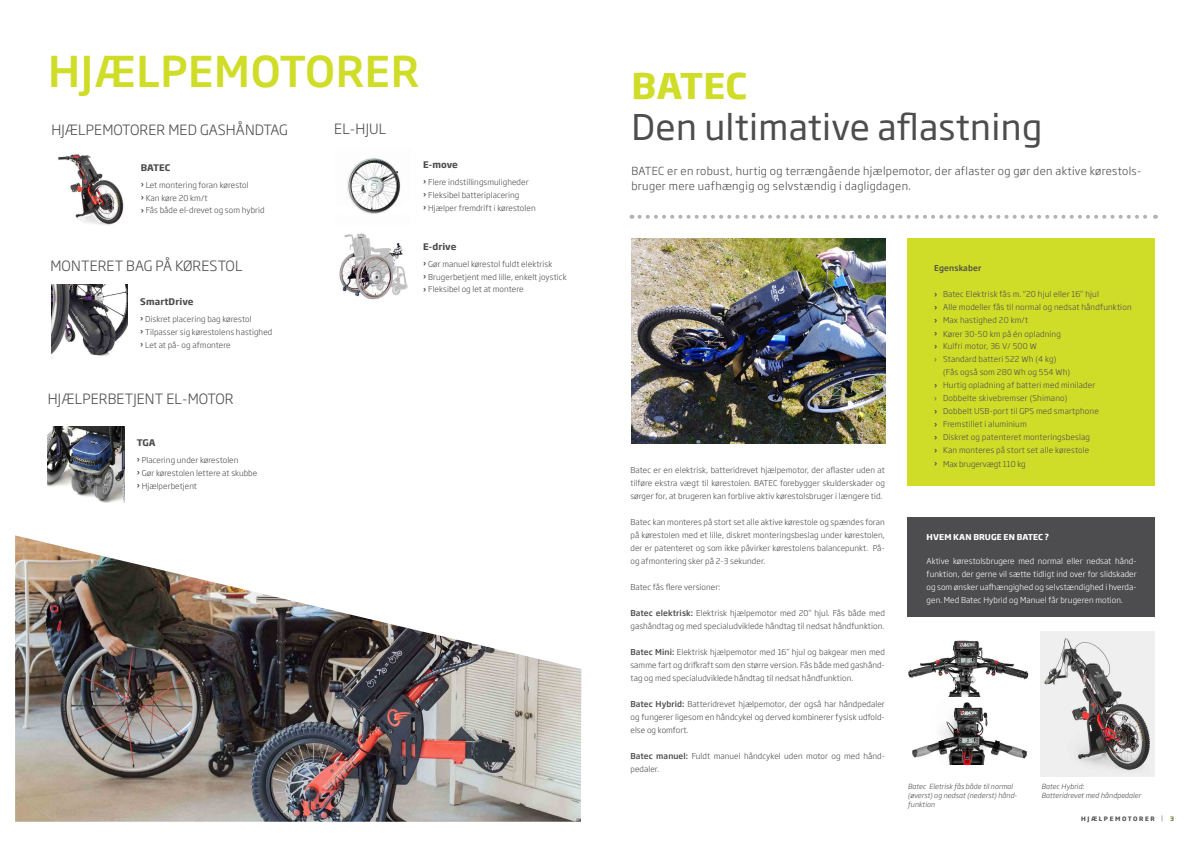
<style>
.page{position:relative;width:1191px;height:842px;background:#fff}
.page>*{position:absolute;margin:0;border:0;box-sizing:border-box;transform-origin:0 0}
.t1{font:500 42px "Soho Gothic Pro";letter-spacing:.015em;color:#d0dd28}
.t2{font:35px "Soho Gothic Pro";letter-spacing:.01em;color:#4d4d4f}
.t3{font:700 35px "Soho Gothic Pro";color:#d0dd28}
.t4{font:300 14px "Soho Gothic Pro";letter-spacing:.01em;color:#4d4d4f}
.t5{font:300 11px/15px "Soho Gothic Pro";letter-spacing:.03em;color:#4d4d4f}
.t6{font:700 9px "Soho Gothic Pro";letter-spacing:.01em;color:#4d4d4f}
.t7{font:300 8px/13px "Soho Gothic Pro";letter-spacing:.01em;color:#4d4d4f}
.t8{font:300 8px/13px "Soho Gothic Pro";letter-spacing:.01em;color:#fff;text-align:justify}
.t9{font:700 8px "Soho Gothic Pro";letter-spacing:.015em;color:#fff}
.t10{font:500 8px "Soho Gothic Pro";letter-spacing:.02em;color:#4d4d4f}
.t11{font:italic 300 7px/9px "Soho Gothic Pro";letter-spacing:.01em;color:#4d4d4f}
.t12{font:700 6px "Soho Gothic Pro";letter-spacing:.265em;color:#4d4d4f}
.t13{font:6px "Myriad Pro";color:#4d4d4f}
.s1{font-weight:500}
.s2{font-family:"Soho Gothic Pro";font-weight:700;color:#78743b}
</style>
<div class="page">
<div style="left:908px;top:239px;width:247px;height:247px;background:#d0dd28"></div>
<div style="left:908px;top:517px;width:247px;height:100px;background:#4d4d4f"></div>
<img style="left:15px;top:535px;width:566px;height:287px">
<img style="left:51px;top:285px;width:77px;height:74px">
<img style="left:58px;top:153px;width:66px;height:73px">
<img style="left:347px;top:158px;width:54px;height:56px">
<img style="left:339px;top:233px;width:69px;height:67px">
<img style="left:48px;top:426px;width:76px;height:76px">
<img style="left:631px;top:239px;width:255px;height:204px">
<img style="left:1040px;top:632px;width:115px;height:144px">
<svg style="left:639px;top:215px;width:517px;height:4px"></svg>
<img style="left:912px;top:702px;width:115px;height:63px">
<img style="left:908px;top:640px;width:121px;height:56px">
<h1 class="t1" style="left:48px;top:38px;width:372px">HJÆLPEMOTORER</h1>
<h3 class="t4" style="left:51px;top:119px;width:238px">HJÆLPEMOTORER MED GASHÅNDTAG</h3>
<p class="t6" style="left:141px;top:161px;width:31px">BATEC</p>
<p class="t7" style="left:141px;top:178px;width:109px"><span class="s1">›</span> Let montering foran kørestol <span class="s1">›</span> Kan køre 20 km/t</p>
<p class="t7" style="left:141px;top:203px;width:125px"><span class="s1">›</span> Fås både el-drevet og som hybrid</p>
<h3 class="t4" style="left:50px;top:255px;width:193px">MONTERET BAG PÅ KØRESTOL</h3>
<p class="t6" style="left:140px;top:294px;width:55px">SmartDrive</p>
<p class="t7" style="left:140px;top:312px;width:134px"><span class="s1">›</span> Diskret placering bag kørestol<br><span class="s1">›</span> Tilpasser sig kørestolens hastighed <span class="s1">›</span> Let at på- og afmontere</p>
<h3 class="t4" style="left:48px;top:388px;width:187px">HJÆLPERBETJENT EL-MOTOR</h3>
<p class="t6" style="left:137px;top:436px;width:20px">TGA</p>
<p class="t7" style="left:137px;top:453px;width:122px"><span class="s1">›</span> Placering under kørestolen<br><span class="s1">›</span> Gør kørestolen lettere at skubbe <span class="s1">›</span> Hjælperbetjent</p>
<h3 class="t4" style="left:334px;top:118px;width:54px">EL-HJUL</h3>
<p class="t6" style="left:423px;top:158px;width:36px">E-move</p>
<p class="t7" style="left:423px;top:175px;width:114px"><span class="s1">›</span> Flere indstillingsmuligheder<br><span class="s1">›</span> Fleksibel batteriplacering<br><span class="s1">›</span> Hjælper fremdrift i kørestolen</p>
<p class="t6" style="left:423px;top:239px;width:35px">E-drive</p>
<p class="t7" style="left:423px;top:257px;width:145px"><span class="s1">›</span> Gør manuel kørestol fuldt elektrisk<br><span class="s1">›</span> Brugerbetjent med lille, enkelt joystick</p>
<p class="t7" style="left:423px;top:282px;width:102px"><span class="s1">›</span> Fleksibel og let at montere</p>
<h2 class="t3" style="left:631px;top:58px;width:117px">BATEC</h2>
<h2 class="t2" style="left:631px;top:99px;width:412px">Den ultimative aflastning</h2>
<h3 class="t5" style="left:631px;top:163px;width:511px">BATEC er en robust, hurtig og terrængående hjælpemotor, der aflaster og gør den aktive kørestols&shy;bruger mere uafhængig og selvstændig i dagligdagen.</h3>
<p class="t7" style="left:630px;top:463px;width:256px;text-align:justify">Batec er en elektrisk, batteridrevet hjælpemotor, der aflaster uden at tilføre ekstra vægt til kørestolen. BATEC forebygger skulderskader og sørger for, at brugeren kan forblive aktiv kørestolsbruger i længere tid.</p>
<p class="t7" style="left:630px;top:515px;width:256px;text-align:justify">Batec kan monteres på stort set alle aktive kørestole og spændes foran på kørestolen med et lille, diskret monteringsbeslag under kørestolen, der er patenteret og som ikke påvirker kørestolens balancepunkt. På&shy;og afmontering sker på 2-3 sekunder.</p>
<p class="t7" style="left:630px;top:580px;width:91px">Batec fås flere versioner:</p>
<p class="t7" style="left:630px;top:606px;width:256px"><span class="s1">Batec elektrisk:</span> Elektrisk hjælpemotor med 20” hjul. Fås både med gashåndtag og med specialudviklede håndtag til nedsat håndfunktion.</p>
<p class="t7" style="left:630px;top:645px;width:256px;text-align:justify"><span class="s1">Batec Mini:</span> Elektrisk hjælpemotor med 16” hjul og bakgear men med samme fart og drifkraft som den større version. Fås både med gashånd&shy;tag og med specialudviklede håndtag til nedsat håndfunktion.</p>
<p class="t7" style="left:630px;top:697px;width:256px;text-align:justify"><span class="s1">Batec Hybrid:</span> Batteridrevet hjælpemotor, der også har håndpedaler og fungerer ligesom en håndcykel og derved kombinerer fysisk udfold&shy;else og komfort.</p>
<p class="t7" style="left:630px;top:749px;width:256px"><span class="s1">Batec manuel:</span> Fuldt manuel håndcykel uden motor og med hånd&shy;pedaler.</p>
<p class="t10" style="left:934px;top:261px;width:49px">Egenskaber</p>
<p class="t7" style="left:934px;top:287px;width:199px"><span class="s1">›</span> Batec Elektrisk fås m. “20 hjul eller 16” hjul<br><span class="s1">›</span> Alle modeller fås til normal og nedsat håndfunktion <span class="s1">›</span> Max hastighed 20 km/t</p>
<p class="t7" style="left:934px;top:327px;width:128px;line-height:12px"><span class="s1">›</span> Kører 30-50 km på én opladning <span class="s1">›</span> Kulfri motor, 36 V/ 500 W</p>
<p class="t7" style="left:934px;top:352px;width:124px">› Standard batteri 522 Wh (4 kg)</p>
<p class="t7" style="left:943px;top:365px;width:129px">(Fås også som 280 Wh og 554 Wh)</p>
<p class="t7" style="left:934px;top:378px;width:163px"><span class="s1">›</span> Hurtig opladning af batteri med minilader</p>
<p class="t7" style="left:934px;top:391px;width:135px">› Dobbelte skivebremser (Shimano)</p>
<p class="t7" style="left:934px;top:404px;width:166px"><span class="s1">›</span> Dobbelt USB-port til GPS med smartphone</p>
<p class="t7" style="left:934px;top:417px;width:94px"><span class="s1">›</span> Fremstillet i aluminium</p>
<p class="t7" style="left:934px;top:430px;width:157px"><span class="s1">›</span> Diskret og patenteret monteringsbeslag</p>
<p class="t7" style="left:934px;top:443px;width:157px"><span class="s1">›</span> Kan monteres på stort set alle kørestole</p>
<p class="t7" style="left:934px;top:457px;width:93px"><span class="s1">›</span> Max brugervægt 110 kg</p>
<p class="t9" style="left:926px;top:531px;width:124px">HVEM KAN BRUGE EN BATEC ?</p>
<p class="t8" style="left:926px;top:554px;width:212px">Aktive kørestolsbrugere med normal eller nedsat hånd&shy;funktion, der gerne vil sætte tidligt ind over for slidskader og som ønsker uafhængighed og selvstændighed i hverda&shy;gen. Med Batec Hybrid og Manuel får brugeren motion.</p>
<p class="t11" style="left:908px;top:781px;width:111px">Batec Eletrisk fås både til normal (øverst) og nedsat (nederst) hånd&shy;funktion</p>
<p class="t11" style="left:1041px;top:781px;width:101px">Batec Hybrid:<br>Batteridrevet med håndpedaler</p>
<p class="t12" style="left:1081px;top:813px;width:75px">HJÆLPEMOTORER</p>
<p class="t13" style="left:1161px;top:814px;width:14px">| <span class="s2">3</span></p>
</div>
